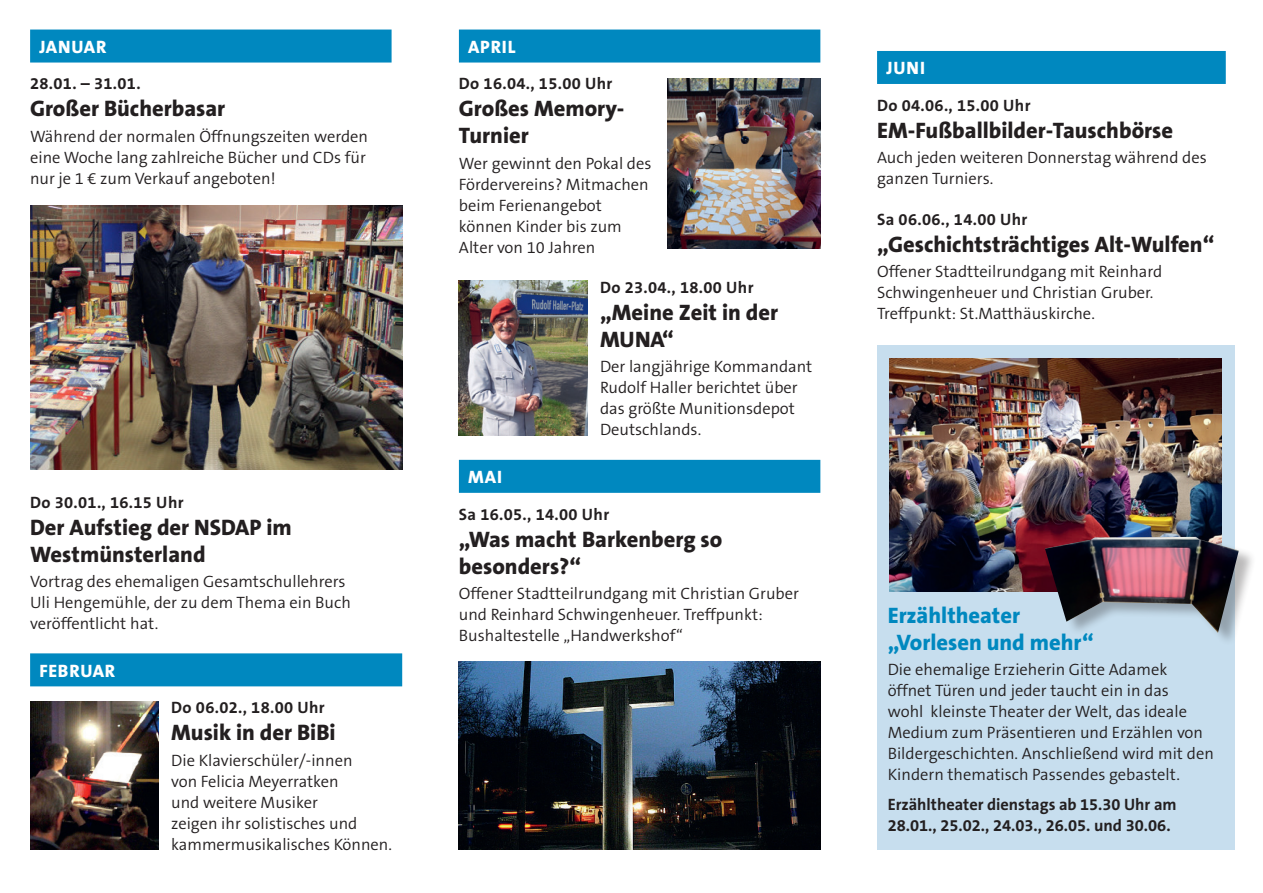
<style>
.page{position:relative;width:1263px;height:893px;background:#fff}
.page>*{position:absolute;margin:0;border:0;box-sizing:border-box;transform-origin:0 0}
.t1{font:800 22.5px/27px "The Sans B8";color:#231f20}
.t2{font:800 22.5px/27px "The Sans B8";color:#0088bf}
.t3{font:800 18px "The Sans B8";letter-spacing:.04em;color:#fff}
.t4{font:300 16.5px/21px "The Sans B4";color:#231f20}
.t5{font:700 16.5px "The Sans B7";letter-spacing:.02em;color:#231f20}
.t6{font:700 16.5px/21px "The Sans B7";color:#231f20}
</style>
<div class="page">
<div style="left:459px;top:30px;width:361px;height:33px;background:#0088bf"></div>
<div style="left:459px;top:460px;width:361px;height:33px;background:#0088bf"></div>
<div style="left:30px;top:30px;width:362px;height:33px;background:#0088bf"></div>
<img style="left:459px;top:281px;width:128px;height:155px">
<img style="left:459px;top:661px;width:361px;height:188px">
<img style="left:30px;top:205px;width:372px;height:264px">
<div style="left:30px;top:653px;width:372px;height:33px;background:#0088bf"></div>
<div style="left:877px;top:346px;width:357px;height:247px;background:#c7deee"></div>
<div style="left:877px;top:591px;width:357px;height:258px;background:#c7deee"></div>
<img style="left:889px;top:358px;width:332px;height:233px">
<div style="left:1048px;top:536px;width:209px;height:111px;background:#231f20;opacity:.31"></div>
<img style="left:1045px;top:537px;width:194px;height:96px">
<div style="left:877px;top:51px;width:349px;height:33px;background:#0088bf"></div>
<img style="left:668px;top:79px;width:152px;height:170px">
<img style="left:30px;top:701px;width:128px;height:148px">
<p class="t3" style="left:39px;top:37px;width:69px">JANUAR</p>
<p class="t5" style="left:30px;top:75px;width:112px">28.01. – 31.01.</p>
<h1 class="t1" style="left:30px;top:96px;width:197px">Großer Bücherbasar</h1>
<p class="t4" style="left:30px;top:126px;width:339px">Während der normalen Öffnungszeiten werden eine Woche lang zahlreiche Bücher und CDs für nur je 1 € zum Verkauf angeboten!</p>
<p class="t5" style="left:30px;top:493px;width:155px">Do 30.01., 16.15 Uhr</p>
<h1 class="t1" style="left:30px;top:514px;width:263px">Der Aufstieg der NSDAP im<br>Westmünsterland</h1>
<p class="t4" style="left:30px;top:572px;width:322px">Vortrag des ehemaligen Gesamtschullehrers<br>Uli Hengemühle, der zu dem Thema ein Buch veröffentlicht hat.</p>
<p class="t3" style="left:39px;top:661px;width:77px">FEBRUAR</p>
<p class="t5" style="left:171px;top:699px;width:155px">Do 06.02., 18.00 Uhr</p>
<h1 class="t1" style="left:171px;top:720px;width:166px">Musik in der BiBi</h1>
<p class="t4" style="left:171px;top:750px;width:222px">Die Klavierschüler/-innen<br>von Felicia Meyerratken<br>und weitere Musiker<br>zeigen ihr solistisches und kammermusikalisches Können.</p>
<p class="t3" style="left:468px;top:37px;width:49px">APRIL</p>
<p class="t5" style="left:459px;top:75px;width:155px">Do 16.04., 15.00 Uhr</p>
<h1 class="t1" style="left:459px;top:96px;width:167px">Großes Memory-<br>Turnier</h1>
<p class="t4" style="left:459px;top:153px;width:194px">Wer gewinnt den Pokal des<br>Fördervereins? Mitmachen beim Ferienangebot können Kinder bis zum<br>Alter von 10 Jahren</p>
<p class="t5" style="left:600px;top:279px;width:155px">Do 23.04., 18.00 Uhr</p>
<h1 class="t1" style="left:600px;top:300px;width:180px">„Meine Zeit in der<br>MUNA“</h1>
<p class="t4" style="left:600px;top:357px;width:214px">Der langjährige Kommandant<br>Rudolf Haller berichtet über das größte Munitionsdepot<br>Deutschlands.</p>
<p class="t3" style="left:468px;top:468px;width:35px">MAI</p>
<p class="t5" style="left:459px;top:505px;width:152px">Sa 16.05., 14.00 Uhr</p>
<h1 class="t1" style="left:459px;top:526px;width:265px">„Was macht Barkenberg so besonders?“</h1>
<p class="t4" style="left:459px;top:584px;width:342px">Offener Stadtteilrundgang mit Christian Gruber und Reinhard Schwingenheuer. Treffpunkt:<br>Bushaltestelle „Handwerkshof“</p>
<p class="t3" style="left:886px;top:59px;width:40px">JUNI</p>
<p class="t5" style="left:877px;top:97px;width:155px">Do 04.06., 15.00 Uhr</p>
<h1 class="t1" style="left:877px;top:117px;width:298px">EM-Fußballbilder-Tauschbörse</h1>
<p class="t4" style="left:877px;top:148px;width:331px">Auch jeden weiteren Donnerstag während des ganzen Turniers.</p>
<p class="t5" style="left:877px;top:210px;width:152px">Sa 06.06., 14.00 Uhr</p>
<h1 class="t1" style="left:877px;top:231px;width:339px">„Geschichtsträchtiges Alt-Wulfen“</h1>
<p class="t4" style="left:877px;top:261px;width:287px">Offener Stadtteilrundgang mit Reinhard<br>Schwingenheuer und Christian Gruber.<br>Treffpunkt: St.Matthäuskirche.</p>
<h1 class="t2" style="left:888px;top:602px;width:208px">Erzähltheater „Vorlesen und mehr“</h1>
<p class="t4" style="left:888px;top:660px;width:328px">Die ehemalige Erzieherin Gitte Adamek öffnet Türen und jeder taucht ein in das<br>wohl kleinste Theater der Welt, das ideale Medium zum Präsentieren und Erzählen von Bildergeschichten. Anschließend wird mit den Kindern thematisch Passendes gebastelt.</p>
<p class="t6" style="left:888px;top:794px;width:290px">Erzähltheater dienstags ab 15.30 Uhr am<br>28.01., 25.02., 24.03., 26.05. und 30.06.</p>
</div>
